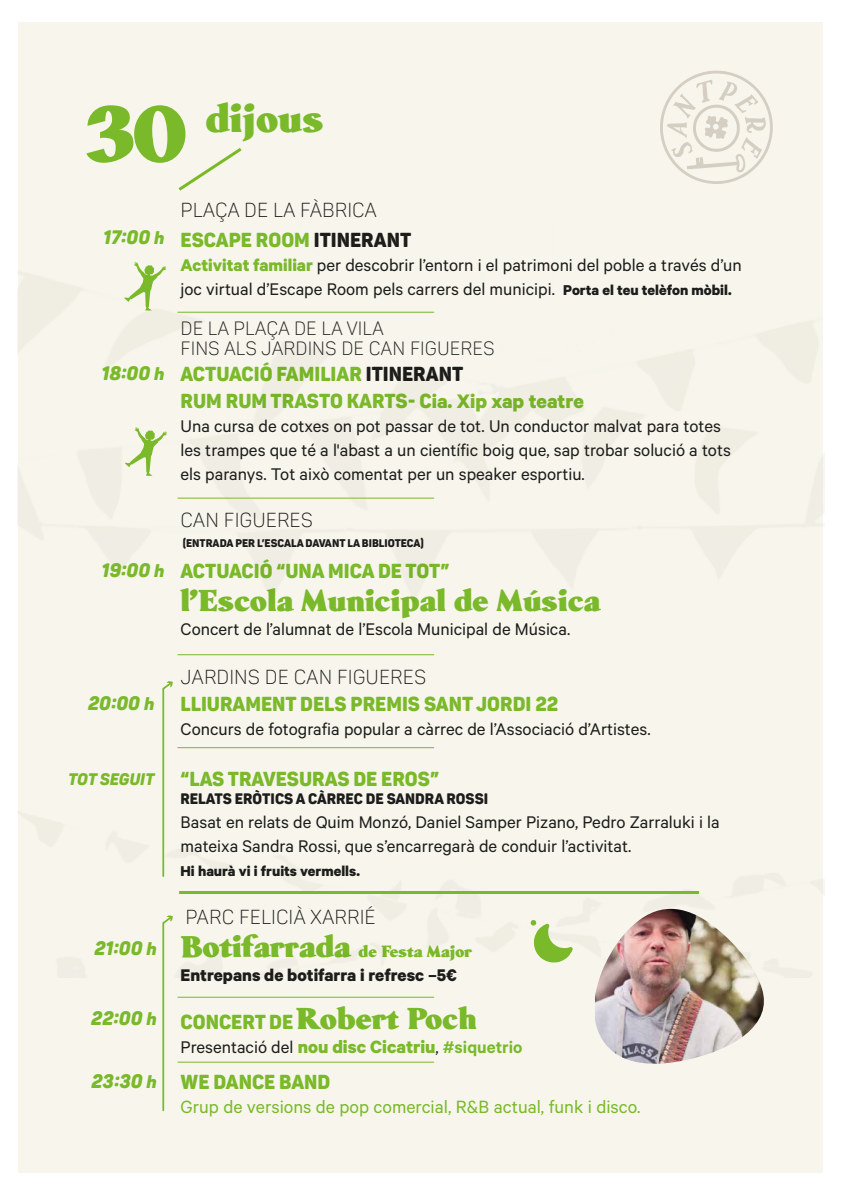
<style>
.page{position:relative;width:842px;height:1191px;background:#fff}
.page>*{position:absolute;margin:0;border:0;box-sizing:border-box;transform-origin:0 0}
.t1{font:900 39px "Serat";letter-spacing:.01em;color:#7ab929}
.t2{font:900 30px "Serat";letter-spacing:.01em;color:#7ab929}
.t3{font:900 20px/27px "Panton Narrow Demo";color:#7ab929}
.t4{font:300 20px/30.4px "Panton Narrow Demo";color:#1d1d1b}
.t5{font:20px "Calibre";color:#7ab929}
.t6{font:italic 900 19.3px "Panton Narrow Demo";color:#7ab929}
.t7{font:19px/24px "Calibre";color:#1d1d1b}
.t8{font:300 19px/20px "Panton Narrow Demo";color:#1d1d1b}
.t9{font:700 19px "Calibre";color:#1d1d1b}
.t10{font:italic 900 16.5px "Panton Narrow Demo";color:#7ab929}
.t11{font:700 16px "Calibre";color:#1d1d1b}
.t12{font:900 16px "Serat";letter-spacing:.01em;color:#7ab929}
.t13{font:900 15px "Panton Narrow Demo";color:#1d1d1b}
.t14{font:900 11px "Panton Narrow Demo";color:#1d1d1b}
.s1{font-size:80px}
.s2{font-family:"Calibre";font-weight:700;font-size:19.8px}
.s3{font-weight:900;color:#7ab929}
.s4{font-weight:900}
.s5{font-weight:700;color:#7ab929}
.s6{font-weight:700;font-size:16px}
.s7{color:#1d1d1b}
.s8{font-family:"Calibre";font-weight:700;font-size:22px}
.s9{font-size:30px}
.s10{font-family:"Panton Narrow Demo";font-size:20px}
.s11{font-weight:700;font-size:20px;color:#7ab929}
.s12{font-weight:600;color:#7ab929}
</style>
<div class="page">
<div style="left:19px;top:23px;width:804px;height:1150px;background:#f7f5ec"></div>
<svg style="left:162px;top:681px;width:11px;height:196px"></svg>
<svg style="left:162px;top:915px;width:11px;height:197px"></svg>
<svg style="left:660px;top:71px;width:113px;height:113px"></svg>
<svg style="left:178px;top:148px;width:64px;height:43px"></svg>
<hr style="left:178px;top:312px;width:256px;height:1px;background:#7ab929">
<hr style="left:178px;top:497px;width:256px;height:1px;background:#7ab929">
<hr style="left:178px;top:654px;width:256px;height:1px;background:#7ab929">
<hr style="left:178px;top:747px;width:256px;height:1px;background:#7ab929">
<hr style="left:178px;top:996px;width:256px;height:1px;background:#7ab929">
<hr style="left:178px;top:1061px;width:256px;height:1px;background:#7ab929">
<hr style="left:179px;top:891px;width:520px;height:3px;background:#7ab929">
<svg style="left:531px;top:920px;width:42px;height:42px"></svg>
<svg style="left:124px;top:262px;width:43px;height:49px"></svg>
<svg style="left:125px;top:427px;width:42px;height:49px"></svg>
<img style="left:595px;top:909px;width:169px;height:154px">
<h1 class="t1" style="left:85px;top:94px;width:241px"><span class="s1">30</span> dijous</h1>
<p class="t6" style="left:103px;top:224px;width:63px">17:00 <span class="s2">h</span></p>
<p class="t6" style="left:102px;top:361px;width:64px">18:00 <span class="s2">h</span></p>
<p class="t6" style="left:102px;top:557px;width:64px">19:00 <span class="s2">h</span></p>
<p class="t6" style="left:88px;top:690px;width:67px">20:00 <span class="s2">h</span></p>
<p class="t10" style="left:68px;top:768px;width:88px">TOT SEGUIT</p>
<p class="t6" style="left:95px;top:936px;width:64px">21:00 <span class="s2">h</span></p>
<p class="t6" style="left:92px;top:1006px;width:67px">22:00 <span class="s2">h</span></p>
<p class="t6" style="left:92px;top:1068px;width:67px">23:30 <span class="s2">h</span></p>
<p class="t4" style="left:181px;top:194px;width:232px">PLAÇA DE LA FÀBRICA<br><span class="s3">ESCAPE ROOM</span> <span class="s4">ITINERANT</span></p>
<p class="t7" style="left:181px;top:252px;width:563px"><span class="s5">Activitat familiar</span> per descobrir l’entorn i el patrimoni del poble a través d’un joc virtual d’Escape Room pels carrers del municipi. <span class="s6">Porta el teu telèfon mòbil.</span></p>
<p class="t8" style="left:181px;top:318px;width:316px">DE LA PLAÇA DE LA VILA<br>FINS ALS JARDINS DE CAN FIGUERES</p>
<p class="t3" style="left:181px;top:359px;width:405px">ACTUACIÓ FAMILIAR <span class="s7">ITINERANT<br></span>RUM RUM TRASTO KARTS- C<span class="s8">ia. Xip xap teatre</span></p>
<p class="t7" style="left:181px;top:413px;width:552px">Una cursa de cotxes on pot passar de tot. Un conductor malvat para totes les trampes que té a l'abast a un científic boig que, sap trobar solució a tots els paranys. Tot això comentat per un speaker esportiu.</p>
<p class="t4" style="left:181px;top:504px;width:134px">CAN FIGUERES</p>
<p class="t14" style="left:183px;top:535px;width:243px">(ENTRADA PER L’ESCALA DAVANT LA BIBLIOTECA)</p>
<p class="t3" style="left:181px;top:556px;width:270px">ACTUACIÓ “UNA MICA DE TOT”</p>
<h2 class="t2" style="left:181px;top:582px;width:421px">l’Escola Municipal de Música</h2>
<p class="t7" style="left:181px;top:616px;width:391px">Concert de l’alumnat de l’Escola Municipal de Música.</p>
<p class="t4" style="left:181px;top:661px;width:247px">JARDINS DE CAN FIGUERES</p>
<p class="t3" style="left:181px;top:689px;width:379px">LLIURAMENT DELS PREMIS SANT JORDI 22</p>
<p class="t7" style="left:181px;top:716px;width:472px">Concurs de fotografia popular a càrrec de l’Associació d’Artistes.</p>
<p class="t3" style="left:181px;top:764px;width:260px">“LAS TRAVESURAS DE EROS”</p>
<p class="t13" style="left:181px;top:788px;width:309px">RELATS ERÒTICS A CÀRREC DE SANDRA ROSSI</p>
<p class="t7" style="left:181px;top:809px;width:541px">Basat en relats de Quim Monzó, Daniel Samper Pizano, Pedro Zarraluki i la mateixa Sandra Rossi, que s’encarregarà de conduir l’activitat.</p>
<p class="t11" style="left:181px;top:860px;width:181px">Hi haurà vi i fruits vermells.</p>
<p class="t4" style="left:185px;top:902px;width:192px">PARC FELICIÀ XARRIÉ</p>
<p class="t12" style="left:181px;top:942px;width:293px"><span class="s9">Botifarrada</span> de Festa Major</p>
<p class="t9" style="left:181px;top:964px;width:278px">Entrepans de botifarra i refresc –5€</p>
<h2 class="t2" style="left:181px;top:1000px;width:297px"><span class="s10">CONCERT DE</span>Robert Poch</h2>
<p class="t7" style="left:181px;top:1034px;width:343px">Presentació del <span class="s11">nou disc Cicatriu</span>, <span class="s12">#siquetrio</span></p>
<p class="t3" style="left:181px;top:1068px;width:151px">WE DANCE BAND</p>
<p class="t5" style="left:181px;top:1095px;width:461px">Grup de versions de pop comercial, R&amp;B actual, funk i disco.</p>
</div>
